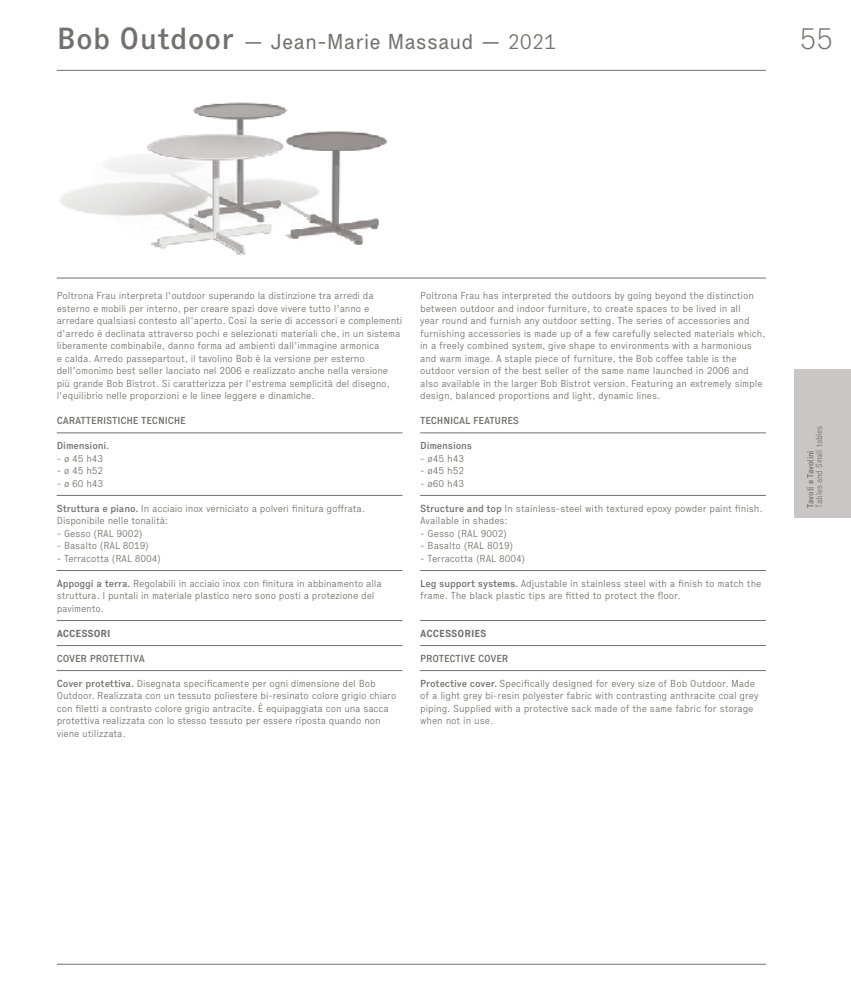
<style>
.page{position:relative;width:851px;height:993px;background:#fff}
.page>*{position:absolute;margin:0;border:0;box-sizing:border-box;transform-origin:0 0}
.t1{font:100 30px "Executive";color:#73706d}
.t2{font:21.25px "Executive";color:#73706d}
.t3{font:300 10px/12.5px "Executive";letter-spacing:-.01em;color:#73706d}
.t4{font:500 10px "Executive";letter-spacing:-.015em;color:#73706d}
.t5{font:700 10px "Executive";letter-spacing:-.01em;color:#73706d}
.t6{font:300 8.75px "Executive";letter-spacing:-.005em;color:#73706d;scale:.9 1}
.t7{font:500 8.75px "Executive";letter-spacing:-.005em;color:#73706d;scale:.9 1}
.s1{font-weight:500;font-size:30px}
.s2{font-weight:300}
.s3{font-weight:500}
</style>
<div class="page">
<div style="left:794px;top:369px;width:56px;height:149px;background:#cac6c5"></div>
<hr style="left:57px;top:70px;width:708px;height:1px;background:#73706d">
<hr style="left:57px;top:277px;width:708px;height:1px;background:#73706d">
<hr style="left:57px;top:963px;width:708px;height:1px;background:#73706d">
<hr style="left:57px;top:432px;width:345px;height:1px;background:#73706d">
<hr style="left:57px;top:495px;width:345px;height:1px;background:#73706d">
<hr style="left:57px;top:570px;width:345px;height:1px;background:#73706d">
<hr style="left:57px;top:620px;width:345px;height:1px;background:#73706d">
<hr style="left:57px;top:645px;width:345px;height:1px;background:#73706d">
<hr style="left:57px;top:670px;width:345px;height:1px;background:#73706d">
<hr style="left:420px;top:432px;width:345px;height:1px;background:#73706d">
<hr style="left:420px;top:495px;width:345px;height:1px;background:#73706d">
<hr style="left:420px;top:570px;width:345px;height:1px;background:#73706d">
<hr style="left:420px;top:620px;width:345px;height:1px;background:#73706d">
<hr style="left:420px;top:645px;width:345px;height:1px;background:#73706d">
<hr style="left:420px;top:670px;width:345px;height:1px;background:#73706d">
<img style="left:60px;top:102px;width:328px;height:154px">
<h2 class="t2" style="left:57px;top:29px;width:501px"><span class="s1">Bob Outdoor</span> — Jean-Marie Massaud — <span class="s2">2021</span></h2>
<h1 class="t1" style="left:799px;top:21px;width:35px">55</h1>
<p class="t3" style="left:57px;top:289px;width:347px">Poltrona Frau interpreta l'outdoor superando la distinzione tra arredi da esterno e mobili per interno, per creare spazi dove vivere tutto l'anno e arredare qualsiasi contesto all'aperto. Così la serie di accessori e complementi d'arredo è declinata attraverso pochi e selezionati materiali che, in un sistema liberamente combinabile, danno forma ad ambienti dall'immagine armonica<br>e calda. Arredo passepartout, il tavolino Bob è la versione per esterno dell'omonimo best seller lanciato nel 2006 e realizzato anche nella versione più grande Bob Bistrot. Si caratterizza per l'estrema semplicità del disegno, l'equilibrio nelle proporzioni e le linee leggere e dinamiche.</p>
<p class="t4" style="left:57px;top:414px;width:131px">CARATTERISTICHE TECNICHE</p>
<p class="t4" style="left:57px;top:439px;width:54px">Dimensioni.</p>
<p class="t3" style="left:57px;top:451px;width:48px">- ø 45 h43</p>
<p class="t3" style="left:57px;top:464px;width:48px">- ø 45 h52</p>
<p class="t3" style="left:57px;top:476px;width:48px">- ø 60 h43</p>
<p class="t3" style="left:57px;top:501px;width:310px"><span class="s3">Struttura e piano.</span> In acciaio inox verniciato a polveri finitura goffrata.<br>Disponibile nelle tonalità:</p>
<p class="t3" style="left:57px;top:526px;width:87px">- Gesso (RAL 9002)</p>
<p class="t3" style="left:57px;top:539px;width:94px">- Basalto (RAL 8019)</p>
<p class="t3" style="left:57px;top:551px;width:106px">- Terracotta (RAL 8004)</p>
<p class="t3" style="left:57px;top:576px;width:326px"><span class="s3">Appoggi a terra.</span> Regolabili in acciaio inox con finitura in abbinamento alla struttura. I puntali in materiale plastico nero sono posti a protezione del pavimento.</p>
<p class="t5" style="left:57px;top:626px;width:55px">ACCESSORI</p>
<p class="t4" style="left:57px;top:652px;width:90px">COVER PROTETTIVA</p>
<p class="t3" style="left:57px;top:676px;width:341px"><span class="s3">Cover protettiva.</span> Disegnata specificamente per ogni dimensione del Bob Outdoor. Realizzata con un tessuto poliestere bi-resinato colore grigio chiaro con filetti a contrasto colore grigio antracite. È equipaggiata con una sacca protettiva realizzata con lo stesso tessuto per essere riposta quando non viene utilizzata.</p>
<p class="t3" style="left:420px;top:289px;width:347px">Poltrona Frau has interpreted the outdoors by going beyond the distinction between outdoor and indoor furniture, to create spaces to be lived in all<br>year round and furnish any outdoor setting. The series of accessories and furnishing accessories is made up of a few carefully selected materials which, in a freely combined system, give shape to environments with a harmonious and warm image. A staple piece of furniture, the Bob coffee table is the outdoor version of the best seller of the same name launched in 2006 and also available in the larger Bob Bistrot version. Featuring an extremely simple design, balanced proportions and light, dynamic lines.</p>
<p class="t4" style="left:420px;top:414px;width:100px">TECHNICAL FEATURES</p>
<p class="t4" style="left:420px;top:439px;width:54px">Dimensions</p>
<p class="t3" style="left:420px;top:451px;width:45px">- ø45 h43</p>
<p class="t3" style="left:420px;top:464px;width:45px">- ø45 h52</p>
<p class="t3" style="left:420px;top:476px;width:45px">- ø60 h43</p>
<p class="t3" style="left:420px;top:501px;width:344px"><span class="s3">Structure and top</span> In stainless-steel with textured epoxy powder paint finish.<br>Available in shades:</p>
<p class="t3" style="left:420px;top:526px;width:88px">- Gesso (RAL 9002)</p>
<p class="t3" style="left:420px;top:539px;width:94px">- Basalto (RAL 8019)</p>
<p class="t3" style="left:420px;top:551px;width:107px">- Terracotta (RAL 8004)</p>
<p class="t3" style="left:420px;top:576px;width:343px"><span class="s3">Leg support systems.</span> Adjustable in stainless steel with a finish to match the frame. The black plastic tips are fitted to protect the floor.</p>
<p class="t5" style="left:420px;top:626px;width:68px">ACCESSORIES</p>
<p class="t4" style="left:420px;top:652px;width:90px">PROTECTIVE COVER</p>
<p class="t3" style="left:420px;top:676px;width:340px"><span class="s3">Protective cover.</span> Specifically designed for every size of Bob Outdoor. Made of a light grey bi-resin polyester fabric with contrasting anthracite coal grey piping. Supplied with a protective sack made of the same fabric for storage when not in use.</p>
<p class="t6" style="left:813px;top:507px;width:93px;rotate:-90deg">Tables and Small tables</p>
<p class="t7" style="left:805px;top:507px;width:65px;rotate:-90deg">Tavoli e Tavolini</p>
</div>
